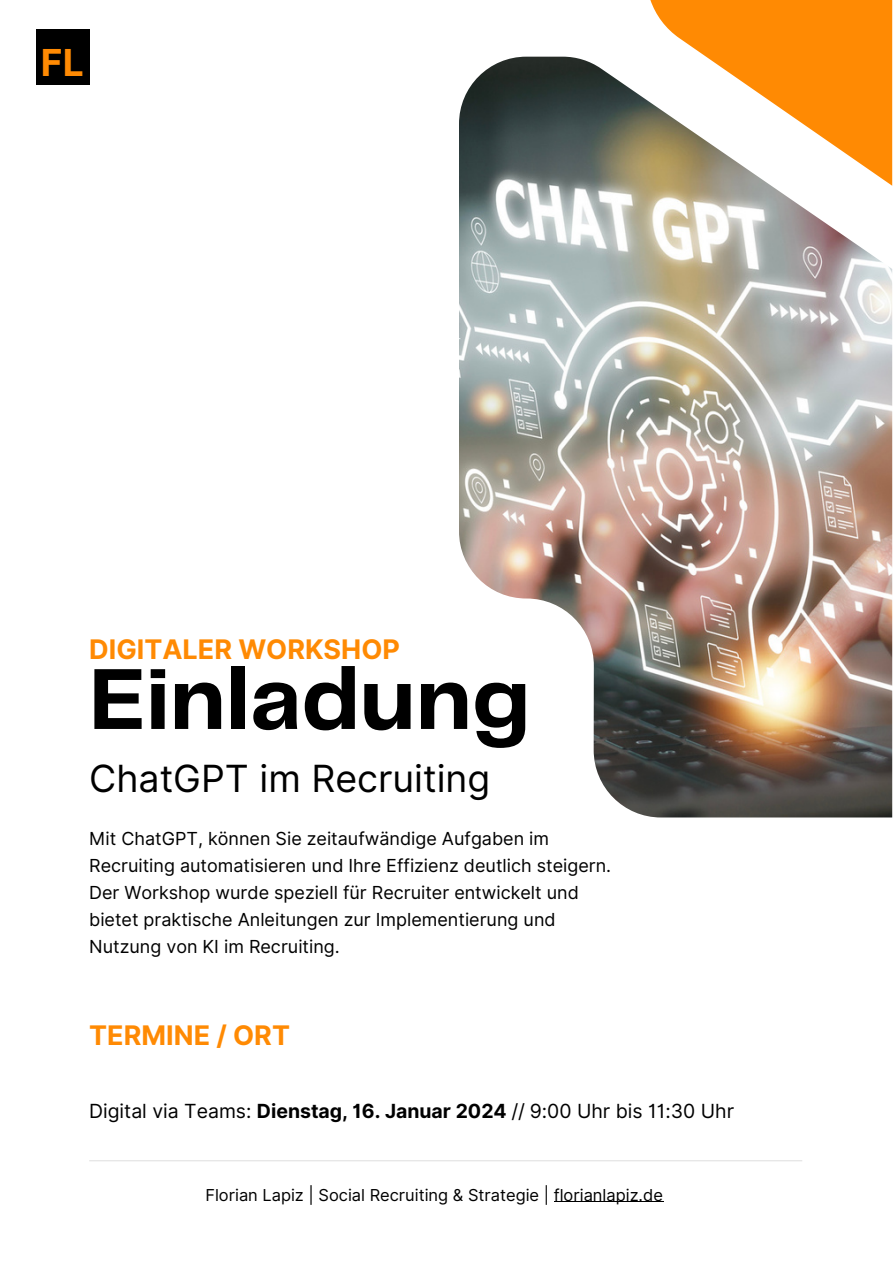
<style>
.page{position:relative;width:893px;height:1264px;background:#fff}
.page>*{position:absolute;margin:0;border:0;box-sizing:border-box;transform-origin:0 0}
.t1{font:700 89.85px "Telegraf";color:#000}
.t2{font:37.5px "Inter";color:#000}
.t3{font:700 37.2px "Inter";color:#ff8a03}
.t4{font:700 27px "Inter";color:#ff8a03}
.t5{font:19.5px "Inter";color:#000}
.t6{font:18px/27px "Inter";color:#000}
.t7{font:16.5px "Inter";color:#000}
.s1{font-weight:700}
</style>
<div class="page">
<img style="left:459px;top:57px;width:433px;height:760px">
<div style="left:36px;top:29px;width:54px;height:55px;background:#000"></div>
<hr style="left:89px;top:1160px;width:713px;height:1px;background:#d9d9d9">
<hr style="left:554px;top:1201px;width:109px;height:1px;background:#000">
<svg style="left:650px;top:0;width:242px;height:186px"></svg>
<p class="t3" style="left:41px;top:40px;width:44px">FL</p>
<p class="t4" style="left:89px;top:633px;width:312px">DIGITALER WORKSHOP</p>
<p class="t1" style="left:89px;top:660px;width:442px">Einladung</p>
<p class="t2" style="left:89px;top:756px;width:402px">ChatGPT im Recruiting</p>
<p class="t6" style="left:89px;top:824px;width:523px">Mit ChatGPT, können Sie zeitaufwändige Aufgaben im Recruiting automatisieren und Ihre Effizienz deutlich steigern.<br>Der Workshop wurde speziell für Recruiter entwickelt und bietet praktische Anleitungen zur Implementierung und Nutzung von KI im Recruiting.</p>
<p class="t4" style="left:89px;top:1019px;width:202px">TERMINE / ORT</p>
<p class="t5" style="left:89px;top:1099px;width:646px">Digital via Teams: <span class="s1">Dienstag, 16. Januar 2024</span> // 9:00 Uhr bis 11:30 Uhr</p>
<p class="t7" style="left:205px;top:1184px;width:459px">Florian Lapiz | Social Recruiting &amp; Strategie | florianlapiz.de</p>
</div>
